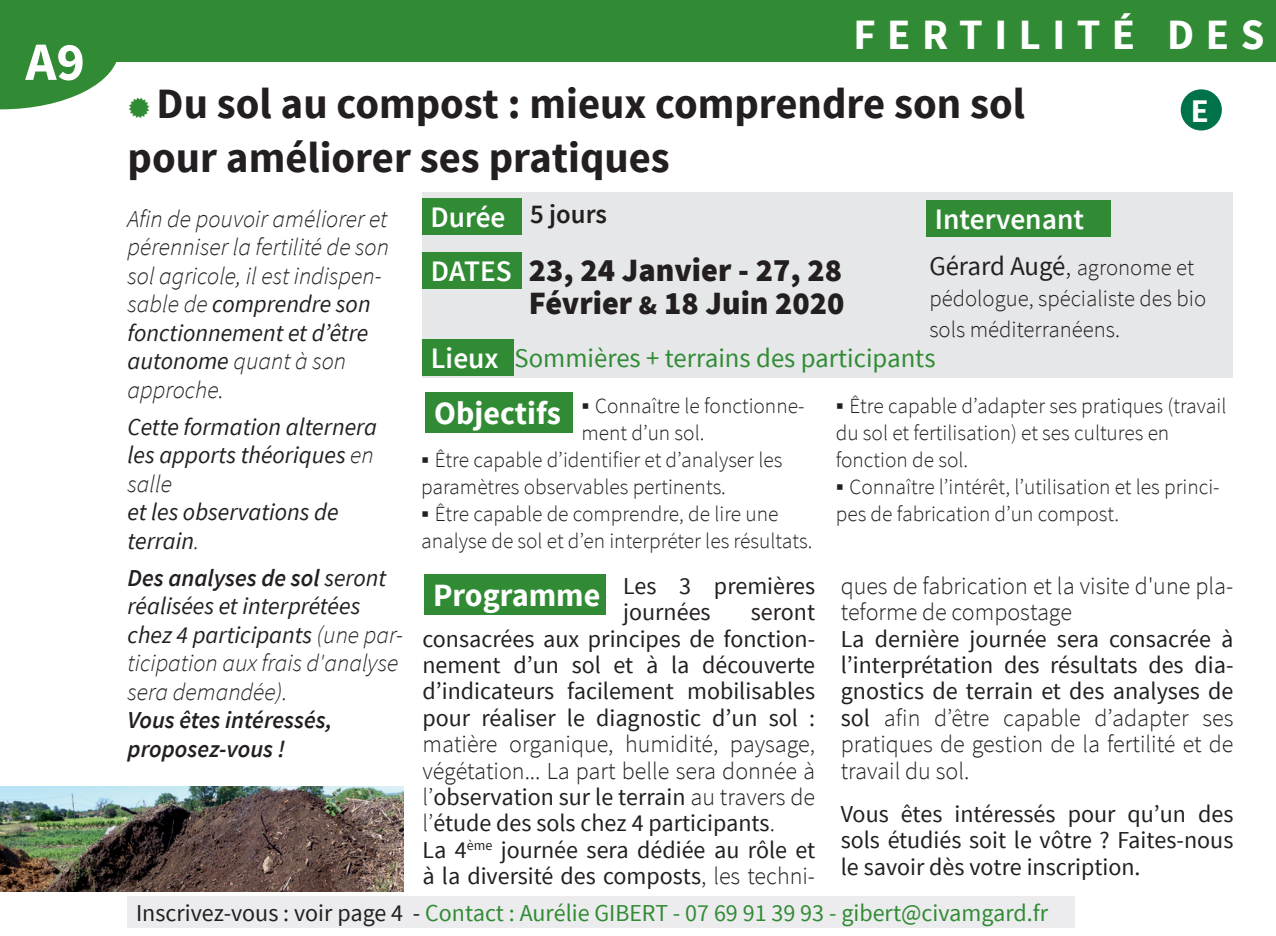
<style>
.page{position:relative;width:1276px;height:936px;background:#fff}
.page>*{position:absolute;margin:0;border:0;box-sizing:border-box;transform-origin:0 0}
.t1{font:700 54px "Source Sans Pro";color:#fff}
.t2{font:700 43.2px/54px "Source Sans Pro";color:#231f20}
.t3{font:700 43.2px "Source Sans Pro";letter-spacing:.27em;color:#fff}
.t4{font:700 33px "Source Sans Pro";color:#fff}
.t5{font:900 32.4px/33px "Source Sans Pro";color:#231f20}
.t6{font:700 32.4px "Source Sans Pro";color:#fff}
.t7{font:600 29.7px "Source Sans Pro";color:#fff}
.t8{font:27px "Source Sans Pro";color:#318b34}
.t9{font:27px "Source Sans Pro";letter-spacing:-.005em;color:#231f20}
.t10{font:600 27px "Source Sans Pro";color:#231f20}
.t11{font:24.3px/26.4px "Source Sans Pro";color:#231f20;text-align:justify}
.t12{font:italic 300 24.3px/28.5px "Source Sans Pro";color:#231f20}
.t13{font:italic 24.3px/28.5px "Source Sans Pro";color:#231f20}
.t14{font:24.3px "Source Sans Pro";color:#318b34}
.t15{font:300 24.3px/26.4px "Source Sans Pro";color:#231f20}
.t16{font:italic 600 24.3px/28.5px "Source Sans Pro";color:#231f20}
.t17{font:300 23.1px/30.6px "Source Sans Pro";color:#231f20}
.t18{font:300 21.6px/27px "Source Sans Pro";color:#231f20}
.s1{font-weight:400}
.s2{font-weight:300}
.s3{font-weight:600}
.s4{font-weight:300;font-size:23.1px}
.s5{font-size:27px}
.s6{font-weight:400;font-size:27px}
.s7{font-weight:700;font-size:32.4px;color:#fff}
.s8{color:#231f20}
</style>
<div class="page">
<svg style="left:0;top:62px;width:117px;height:47px"></svg>
<div style="left:0;top:0;width:1276px;height:62px;background:#318b34"></div>
<div style="left:424px;top:574px;width:182px;height:40px;background:#318b34"></div>
<div style="left:422px;top:192px;width:811px;height:186px;background:#e6e7e9"></div>
<div style="left:422px;top:198px;width:99px;height:36px;background:#318b34"></div>
<div style="left:422px;top:252px;width:100px;height:37px;background:#318b34"></div>
<div style="left:422px;top:339px;width:92px;height:36px;background:#318b34"></div>
<div style="left:926px;top:200px;width:185px;height:36px;background:#318b34"></div>
<div style="left:426px;top:392px;width:147px;height:41px;background:#318b34"></div>
<img style="left:0;top:786px;width:403px;height:105px">
<div style="left:128px;top:896px;width:947px;height:31px;background:#ececee"></div>
<div style="left:1180px;top:89px;width:41px;height:41px;background:#007249;border-radius:50%"></div>
<h1 class="t1" style="left:26px;top:27px;width:61px">A9</h1>
<h2 class="t3" style="left:853px;top:7px;width:412px">FERTILITÉ DES</h2>
<h2 class="t2" style="left:128px;top:79px;width:899px;text-indent:29px">Du sol au compost : mieux comprendre son sol pour améliorer ses pratiques</h2>
<p class="t12" style="left:128px;top:204px;width:263px">Afin de pouvoir améliorer et pérenniser la fertilité de son sol agricole, il est indispen&shy;sable de <span class="s1">comprendre son fonctionnement et d’être autonome</span> quant à son approche.</p>
<p class="t13" style="left:128px;top:412px;width:251px">Cette formation alternera les apports théoriques <span class="s2">en salle</span></p>
<p class="t13" style="left:128px;top:498px;width:212px">et les observations de terrain<span class="s2">.</span></p>
<p class="t12" style="left:128px;top:563px;width:277px"><span class="s3">Des analyses de sol</span> <span class="s1">seront réalisées et interprétées chez 4 participants</span> (une par&shy;ticipation aux frais d'analyse sera demandée).</p>
<p class="t16" style="left:128px;top:706px;width:206px">Vous êtes intéressés, proposez-vous !</p>
<h3 class="t4" style="left:1190px;top:89px;width:20px">E</h3>
<p class="t10" style="left:530px;top:197px;width:78px">5 jours</p>
<p class="t7" style="left:430px;top:199px;width:77px">Durée</p>
<p class="t7" style="left:935px;top:200px;width:151px">Intervenant</p>
<p class="t9" style="left:929px;top:249px;width:266px">Gérard Augé<span class="s2">,</span> <span class="s4">agronome et</span></p>
<p class="t17" style="left:929px;top:283px;width:278px">pédologue, spécialiste des bio sols méditerranéens.</p>
<h3 class="t5" style="left:529px;top:255px;width:317px">23, 24 Janvier - 27, 28<br>Février <span class="s5">&amp;</span> 18 Juin 2020</h3>
<p class="t7" style="left:431px;top:253px;width:82px">DATES</p>
<p class="t7" style="left:431px;top:339px;width:69px">Lieux</p>
<p class="t8" style="left:514px;top:341px;width:422px">Sommières + terrains des participants</p>
<p class="t18" style="left:581px;top:392px;width:225px"><span class="s6">■</span> Connaître le fonctionne&shy;ment d’un sol.</p>
<p class="t18" style="left:421px;top:446px;width:363px"><span class="s6">■</span> Être capable d’identifier et d’analyser les paramètres observables pertinents.</p>
<p class="t18" style="left:421px;top:500px;width:393px"><span class="s6">■</span> Être capable de comprendre, de lire une analyse de sol et d’en interpréter les résultats.</p>
<p class="t18" style="left:836px;top:392px;width:392px"><span class="s6">■</span> Être capable d’adapter ses pratiques (travail du sol et fertilisation) et ses cultures en fonction de sol.</p>
<p class="t18" style="left:836px;top:473px;width:385px"><span class="s6">■</span> Connaître l’intérêt, l’utilisation et les princi&shy;pes de fabrication d’un compost.</p>
<h3 class="t6" style="left:434px;top:392px;width:128px">Objectifs</h3>
<p class="t15" style="left:840px;top:572px;width:394px">ques de fabrication et la visite d'une pla&shy;teforme de compostage</p>
<p class="t11" style="left:840px;top:625px;width:394px">La dernière journée sera consacrée à l’interprétation des résultats des dia&shy;gnostics de terrain et des analyses de sol <span class="s2">afin d’être capable d’adapter ses pratiques de gestion de la fertilité et de travail du sol.</span></p>
<p class="t11" style="left:840px;top:801px;width:394px">Vous êtes intéressés pour qu’un des sols étudiés soit le vôtre ? Faites-nous le savoir dès votre inscription.</p>
<p class="t11" style="left:623px;top:573px;width:193px;text-indent:-190px"><span class="s7">Programme</span> Les 3 premières journées</p>
<p class="t11" style="left:422px;top:599px;width:394px;text-indent:328px">seront consacrées aux principes de fonction&shy;nement d’un sol et à la découverte d’indicateurs facilement mobilisables pour réaliser le diagnostic d’un sol :</p>
<p class="t11" style="left:422px;top:731px;width:394px;text-align:left"><span class="s2">matière organique, humidité, paysage, végétation... La part belle sera donnée à l’</span>observation sur le terrain <span class="s2">au travers de l’</span>étude des sols chez 4 participants<span class="s2">.<br></span>La 4<sup>ème</sup> journée sera dédiée au rôle et à la diversité des composts<span class="s2">, les techni-</span></p>
<p class="t14" style="left:136px;top:897px;width:913px"><span class="s8">Inscrivez-vous : voir page 4 -</span> Contact : Aurélie GIBERT - 07 69 91 39 93 - gibert@civamgard.fr</p>
</div>
